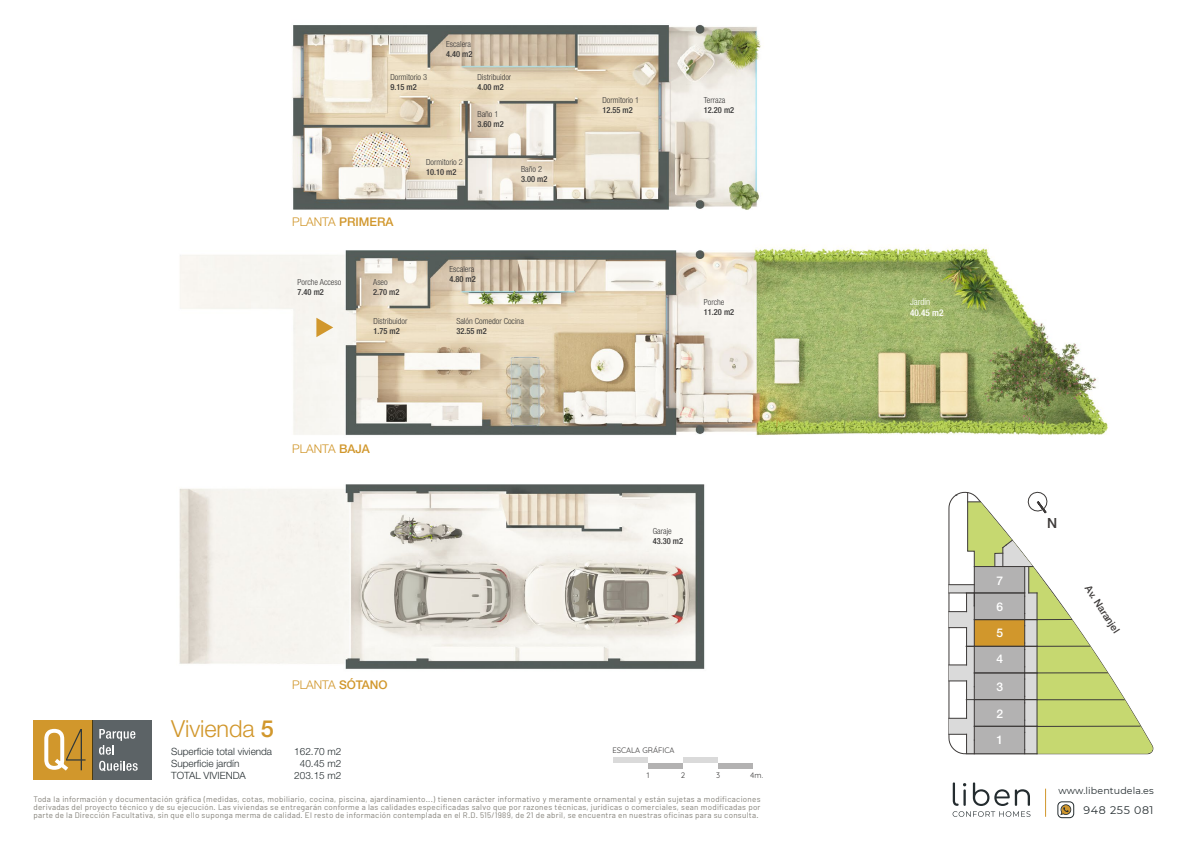
<style>
.page{position:relative;width:1191px;height:842px;background:#fff}
.page>*{position:absolute;margin:0;border:0;box-sizing:border-box;transform-origin:0 0}
.t1{font:300 59px "Bebas Neue";color:#2e373b}
.t2{font:300 23.5px "Helvetica Neue";letter-spacing:-.005em;color:#d1972c}
.t3{font:500 14px "Helvetica Neue";color:#3d3a39}
.t4{font:300 12px "Helvetica Neue";color:#d1972c}
.t5{font:500 12px "Helvetica Neue";color:#d1972c}
.t6{font:500 12px "Helvetica Neue";color:#fff}
.t7{font:11px "Montserrat";letter-spacing:.055em;color:#242c2f}
.t8{font:300 10px "Helvetica Neue";color:#242c2f}
.t9{font:500 10px "Helvetica Neue";color:#3d3a39}
.t10{font:9.5px "Montserrat";letter-spacing:.01em;color:#242c2f}
.t11{font:500 condensed 9.3px "Helvetica Neue";color:#fff}
.t12{font:300 condensed 9.3px "Helvetica Neue";color:#fff}
.t13{font:300 condensed 8.4px "Helvetica Neue";color:#373636}
.t14{font:500 condensed 8.4px "Helvetica Neue";color:#373636}
.t15{font:8px/8px "Barlow";letter-spacing:.035em;color:#848179;text-align:justify}
.t16{font:7.8px "Quicksand";color:#373636}
.s1{font-weight:300}
.s2{font-weight:500}
</style>
<div class="page">
<img style="left:179px;top:24px;width:929px;height:645px">
<svg style="left:316px;top:318px;width:17px;height:19px"></svg>
<svg style="left:952px;top:782px;width:78px;height:35px"></svg>
<svg style="left:1060px;top:804px;width:11px;height:11px"></svg>
<div style="left:1057px;top:801px;width:17px;height:17px;border:1px solid #242c2f;border-radius:4px"></div>
<svg style="left:1045px;top:789px;width:1px;height:28px"></svg>
<div style="left:718px;top:763px;width:35px;height:6px;background:#b3b2b2"></div>
<div style="left:683px;top:757px;width:35px;height:6px;background:#dadada"></div>
<div style="left:648px;top:763px;width:35px;height:6px;background:#b3b2b2"></div>
<div style="left:613px;top:757px;width:35px;height:6px;background:#dadada"></div>
<div style="left:33px;top:720px;width:59px;height:59px;background:#d1972c"></div>
<div style="left:92px;top:720px;width:59px;height:59px;background:#5c6366"></div>
<svg style="left:99px;top:729px;width:36px;height:26px"></svg>
<svg style="left:99px;top:761px;width:39px;height:10px"></svg>
<svg style="left:44px;top:729px;width:24px;height:42px"></svg>
<svg style="left:948px;top:492px;width:205px;height:260px"></svg>
<svg style="left:1049px;top:502px;width:103px;height:252px"></svg>
<hr style="left:1037px;top:619px;width:35px;height:1px;background:#3d3a39">
<hr style="left:1037px;top:646px;width:53px;height:1px;background:#3d3a39">
<hr style="left:1037px;top:673px;width:70px;height:1px;background:#3d3a39">
<hr style="left:1037px;top:699px;width:87px;height:1px;background:#3d3a39">
<hr style="left:1037px;top:726px;width:103px;height:1px;background:#3d3a39">
<svg style="left:949px;top:490px;width:100px;height:264px"></svg>
<p class="t13" style="left:390px;top:72px;width:38px">Dormitorio 3</p>
<p class="t14" style="left:390px;top:82px;width:28px">9.15 m2</p>
<p class="t13" style="left:446px;top:39px;width:26px">Escalera</p>
<p class="t14" style="left:446px;top:49px;width:28px">4.40 m2</p>
<p class="t13" style="left:477px;top:72px;width:35px">Distribuidor</p>
<p class="t14" style="left:477px;top:82px;width:28px">4.00 m2</p>
<p class="t13" style="left:477px;top:109px;width:23px">Baño 1</p>
<p class="t14" style="left:477px;top:119px;width:28px">3.60 m2</p>
<p class="t13" style="left:426px;top:157px;width:38px">Dormitorio 2</p>
<p class="t14" style="left:426px;top:167px;width:32px">10.10 m2</p>
<p class="t13" style="left:521px;top:164px;width:23px">Baño 2</p>
<p class="t14" style="left:521px;top:174px;width:28px">3.00 m2</p>
<h3 class="t5" style="left:292px;top:215px;width:103px"><span class="s1">PLANTA</span> PRIMERA</h3>
<p class="t13" style="left:297px;top:277px;width:45px">Porche Acceso</p>
<p class="t14" style="left:297px;top:287px;width:28px">7.40 m2</p>
<p class="t13" style="left:373px;top:277px;width:16px">Aseo</p>
<p class="t14" style="left:373px;top:287px;width:28px">2.70 m2</p>
<p class="t13" style="left:449px;top:265px;width:26px">Escalera</p>
<p class="t14" style="left:449px;top:274px;width:28px">4.80 m2</p>
<p class="t13" style="left:373px;top:316px;width:35px">Distribuidor</p>
<p class="t14" style="left:373px;top:326px;width:28px">1.75 m2</p>
<h3 class="t4" style="left:292px;top:441px;width:79px">PLANTA <span class="s2">BAJA</span></h3>
<p class="t13" style="left:456px;top:316px;width:69px">Salón Comedor Cocina</p>
<p class="t14" style="left:456px;top:326px;width:32px">32.55 m2</p>
<h3 class="t4" style="left:292px;top:678px;width:97px">PLANTA <span class="s2">SÓTANO</span></h3>
<p class="t13" style="left:602px;top:95px;width:38px">Dormitorio 1</p>
<p class="t14" style="left:602px;top:105px;width:32px">12.55 m2</p>
<p class="t13" style="left:704px;top:95px;width:23px">Terraza</p>
<p class="t14" style="left:704px;top:105px;width:32px">12.20 m2</p>
<p class="t13" style="left:704px;top:297px;width:22px">Porche</p>
<p class="t14" style="left:704px;top:307px;width:32px">11.20 m2</p>
<p class="t13" style="left:653px;top:526px;width:21px">Garaje</p>
<p class="t14" style="left:653px;top:536px;width:32px">43.30 m2</p>
<p class="t12" style="left:910px;top:297px;width:22px">Jardín</p>
<p class="t11" style="left:910px;top:308px;width:35px">40.45 m2</p>
<h3 class="t6" style="left:996px;top:573px;width:8px">7</h3>
<h3 class="t6" style="left:996px;top:600px;width:8px">6</h3>
<h3 class="t6" style="left:996px;top:626px;width:8px">5</h3>
<h3 class="t6" style="left:996px;top:652px;width:8px">4</h3>
<h3 class="t6" style="left:996px;top:679px;width:8px">3</h3>
<h3 class="t6" style="left:996px;top:706px;width:8px">2</h3>
<h2 class="t2" style="left:171px;top:714px;width:104px">Vivienda <span class="s2">5</span></h2>
<h1 class="t1" style="left:64px;top:719px;width:25px">4</h1>
<h3 class="t6" style="left:996px;top:732px;width:8px">1</h3>
<p class="t16" style="left:612px;top:744px;width:64px">ESCALA GRÁFICA</p>
<p class="t16" style="left:647px;top:769px;width:4px">1</p>
<p class="t16" style="left:681px;top:769px;width:6px">2</p>
<p class="t16" style="left:716px;top:769px;width:6px">3</p>
<p class="t16" style="left:750px;top:769px;width:15px">4m.</p>
<p class="t15" style="left:33px;top:795px;width:728px">Toda la información y documentación gráfica (medidas, cotas, mobiliario, cocina, piscina, ajardinamiento...) tienen carácter informativo y meramente ornamental y están sujetas a modificaciones derivadas del proyecto técnico y de su ejecución. Las viviendas se entregarán conforme a las calidades especificadas salvo que por razones técnicas, jurídicas o comerciales, sean modificadas por parte de la Dirección Facultativa, sin que ello suponga merma de calidad. El resto de información contemplada en el R.D. 515/1989, de 21 de abril, se encuentra en nuestras oficinas para su consulta.</p>
<p class="t8" style="left:171px;top:745px;width:102px">Superficie total vivienda</p>
<p class="t8" style="left:294px;top:745px;width:49px">162.70 m2</p>
<p class="t8" style="left:171px;top:757px;width:70px">Superficie jardín</p>
<p class="t8" style="left:300px;top:757px;width:43px">40.45 m2</p>
<p class="t8" style="left:171px;top:769px;width:76px">TOTAL VIVIENDA</p>
<p class="t8" style="left:294px;top:769px;width:49px">203.15 m2</p>
<h3 class="t3" style="left:1047px;top:515px;width:12px">N</h3>
<p class="t9" style="left:1092px;top:583px;width:56px;rotate:57deg">Av. Naranjel</p>
<p class="t10" style="left:1058px;top:784px;width:97px">www.libentudela.es</p>
<h3 class="t7" style="left:1083px;top:803px;width:72px">948 255 081</h3>
</div>
